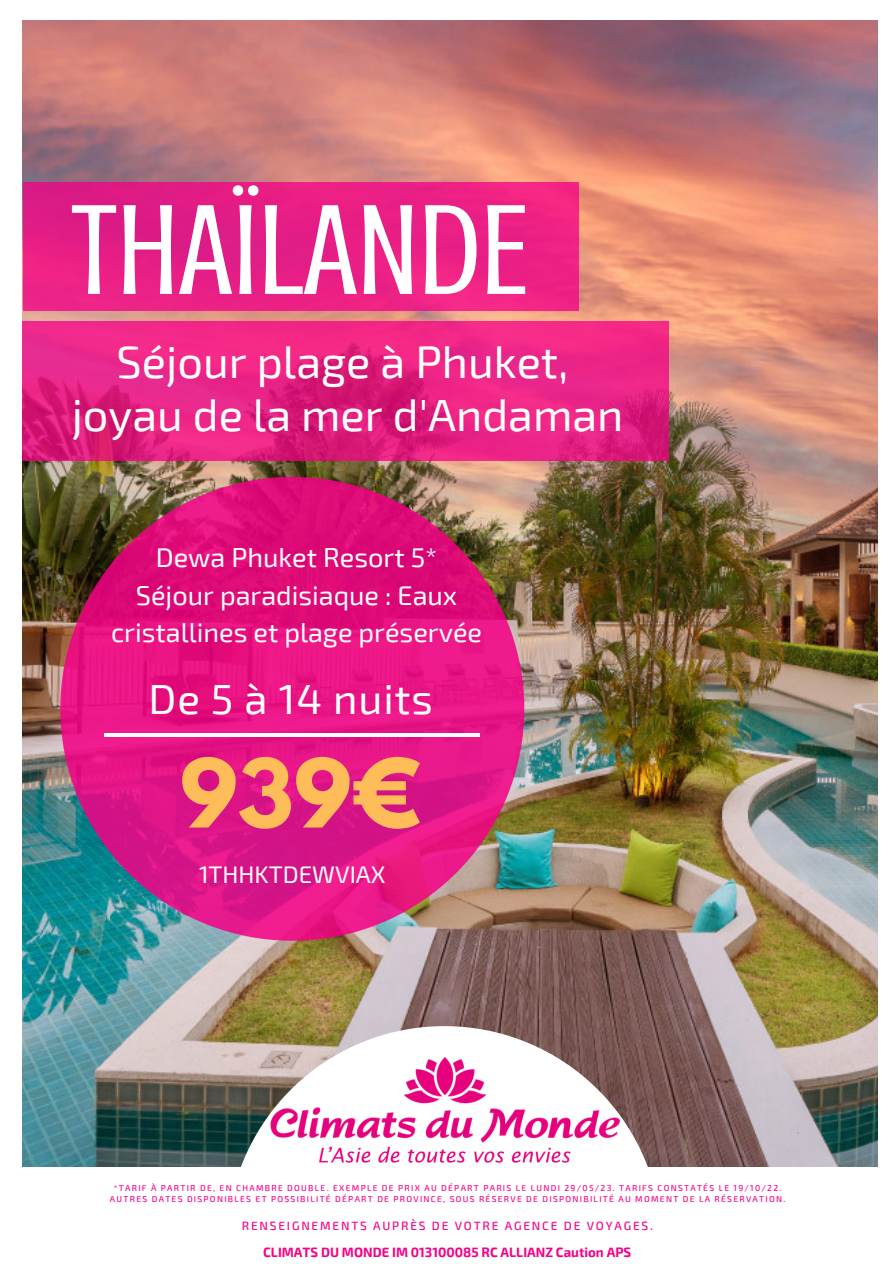
<style>
.page{position:relative;width:894px;height:1264px;background:#fff}
.page>*{position:absolute;margin:0;border:0;box-sizing:border-box;transform-origin:0 0}
.t1{font:132.15px "Crushed";color:#fff}
.t2{font:700 84px "League Spartan";color:#ffbd59}
.t3{font:45px/52.9px "Exo 2";color:#fff;text-align:center}
.t4{font:42px "Exo 2";letter-spacing:.02em;color:#fff}
.t5{font:27px/37.2px "Exo 2";color:#fff;text-align:center}
.t6{font:24px "Exo 2";color:#fff}
.t7{font:700 13.2px "Exo 2";color:#f50086}
.t8{font:500 12px "Exo 2";letter-spacing:.15em;color:#f50086}
.t9{font:500 8.55px/11.2px "Exo 2";letter-spacing:.15em;color:#f50086;text-align:center}
</style>
<div class="page">
<img style="left:23px;top:21px;width:853px;height:1145px">
<div style="left:23px;top:183px;width:555px;height:127px;background:linear-gradient(to right,#e11d86,#ef2285)"></div>
<svg style="left:23px;top:321px;width:645px;height:140px;fill:#eb2587"></svg>
<img style="left:60px;top:477px;width:464px;height:463px">
<hr style="left:104px;top:733px;width:375px;height:3px;background:#fff">
<svg style="left:227px;top:1026px;width:434px;height:141px"></svg>
<img style="left:245px;top:1043px;width:398px;height:124px">
<h1 class="t1" style="left:71px;top:176px;width:460px">THAÏLANDE</h1>
<h3 class="t3" style="left:72px;top:333px;width:553px">Séjour plage à Phuket, joyau de la mer d'Andaman</h3>
<h3 class="t5" style="left:111px;top:538px;width:372px">Dewa Phuket Resort 5*<br>Séjour paradisiaque : Eaux cristallines et plage préservée</h3>
<h3 class="t4" style="left:148px;top:671px;width:286px">De 5 à 14 nuits</h3>
<h2 class="t2" style="left:180px;top:752px;width:243px">939€</h2>
<h3 class="t6" style="left:199px;top:859px;width:188px">1THHKTDEWVIAX</h3>
<p class="t9" style="left:110px;top:1182px;width:676px">*TARIF À PARTIR DE, EN CHAMBRE DOUBLE. EXEMPLE DE PRIX AU DÉPART PARIS LE LUNDI 29/05/23. TARIFS CONSTATÉS LE 19/10/22.<br>AUTRES DATES DISPONIBLES ET POSSIBILITÉ DÉPART DE PROVINCE, SOUS RÉSERVE DE DISPONIBILITÉ AU MOMENT DE LA RÉSERVATION.</p>
<h3 class="t8" style="left:242px;top:1217px;width:412px">RENSEIGNEMENTS AUPRÈS DE VOTRE AGENCE DE VOYAGES.</h3>
<h3 class="t7" style="left:263px;top:1243px;width:369px">CLIMATS DU MONDE IM 013100085 RC ALLIANZ Caution APS</h3>
</div>
